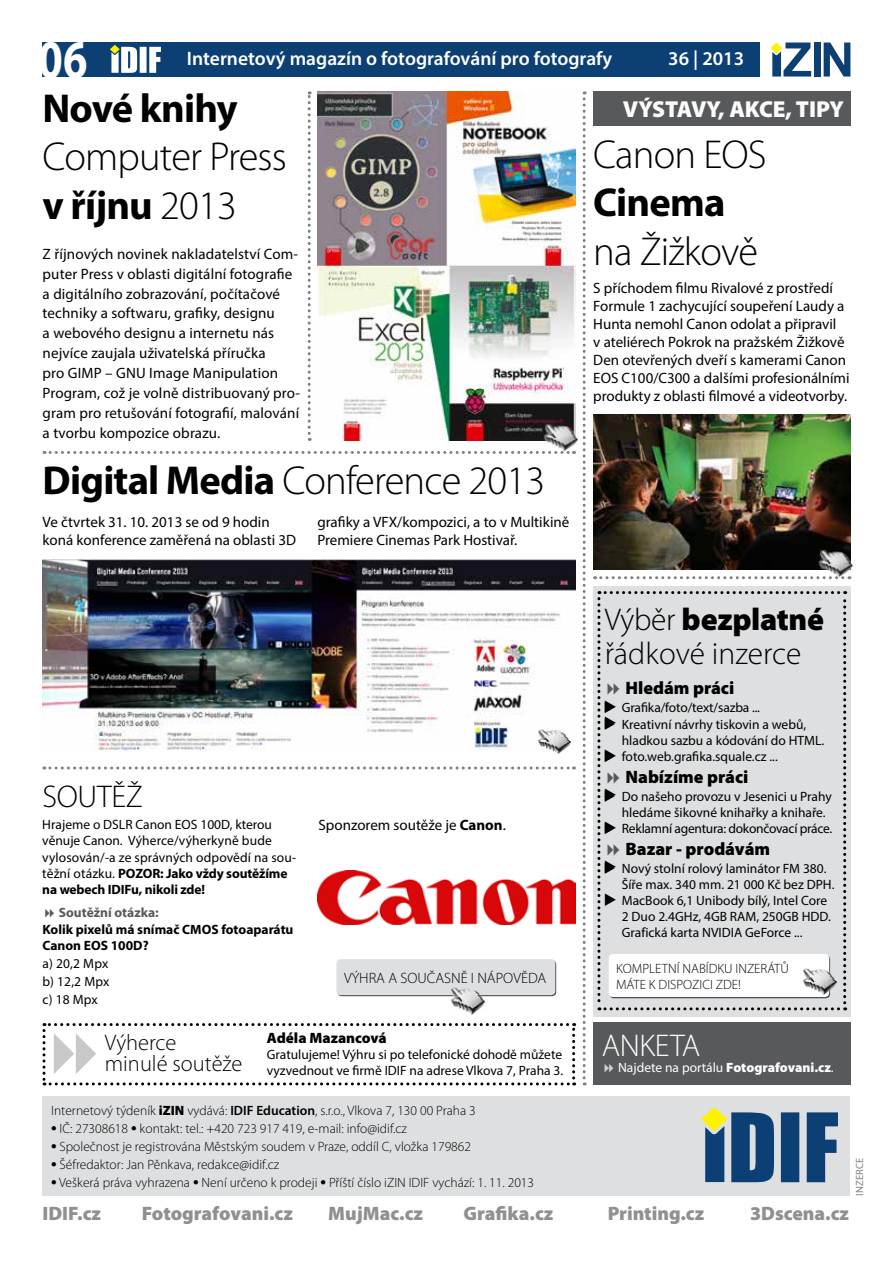
<style>
.page{position:relative;width:893px;height:1263px;background:#fff}
.page>*{position:absolute;margin:0;border:0;box-sizing:border-box;transform-origin:0 0}
.t1{font:700 54.9px "Myriad Pro";color:#fff;scale:.8 1}
.t2{font:300 40.5px/48.6px "Myriad Pro";letter-spacing:-.02em;color:#000}
.t3{font:700 40.5px "Myriad Pro";letter-spacing:-.02em;color:#000}
.t4{font:300 31.5px/34.5px "Myriad Pro";letter-spacing:-.005em;color:#000}
.t5{font:300 31.5px "Myriad Pro";letter-spacing:-.01em;color:#fff}
.t6{font:900 23.1px "Myriad Pro";color:#fbfbfb}
.t7{font:300 22.5px/21px "Myriad Pro";color:#000}
.t8{font:900 19.5px "Myriad Pro";color:#8e9092}
.t9{font:600 19.5px "Myriad Pro";color:#fff}
.t10{font:900 18px "Myriad Pro";color:#000}
.t11{font:15px/20px "Myriad Pro";color:#000}
.t12{font:300 15px "Myriad Pro";color:#000}
.t13{font:900 15px "Myriad Pro";color:#000}
.t14{font:13.5px/16.2px "Myriad Pro";color:#000}
.t15{font:300 13.5px/16.2px "Myriad Pro";color:#000}
.t16{font:700 13.5px/16.2px "Myriad Pro";color:#000}
.t17{font:13.5px "Myriad Pro";letter-spacing:-.02em;color:#000}
.t18{font:13.5px "Myriad Pro";color:#fff}
.t19{font:700 13.5px "Myriad Pro";color:#58595b}
.t20{font:10.5px "Myriad Pro";color:#808285}
.s1{font-weight:700}
.s2{font-weight:900}
.s3{font-weight:600}
</style>
<div class="page">
<div style="left:43px;top:1096px;width:807px;height:99px;background:#dedfe0"></div>
<svg style="left:701px;top:1107px;width:137px;height:75px"></svg>
<div style="left:43px;top:43px;width:717px;height:34px;background:#0c3f74"></div>
<svg style="left:110px;top:45px;width:51px;height:28px"></svg>
<div style="left:814px;top:43px;width:6px;height:34px;background:#0c3f74"></div>
<svg style="left:824px;top:43px;width:26px;height:34px"></svg>
<svg style="left:770px;top:43px;width:41px;height:34px"></svg>
<div style="left:593px;top:1023px;width:257px;height:62px;background:#58595b"></div>
<div style="left:593px;top:586px;width:257px;height:430px;background:#dedfe0"></div>
<svg style="left:43px;top:1023px;width:532px;height:62px"></svg>
<div style="left:593px;top:91px;width:257px;height:34px;background:#58595b"></div>
<svg style="left:595px;top:576px;width:222px;height:3px"></svg>
<svg style="left:583px;top:91px;width:3px;height:994px"></svg>
<svg style="left:44px;top:766px;width:530px;height:3px"></svg>
<svg style="left:44px;top:451px;width:495px;height:3px"></svg>
<svg style="left:308px;top:91px;width:3px;height:350px"></svg>
<img style="left:42px;top:560px;width:533px;height:191px">
<img style="left:537px;top:728px;width:35px;height:26px">
<img style="left:318px;top:91px;width:257px;height:350px">
<img style="left:542px;top:423px;width:37px;height:31px">
<svg style="left:337px;top:960px;width:219px;height:36px"></svg>
<div style="left:336px;top:959px;width:219px;height:36px;background:#dedfe0;border-radius:4px"></div>
<img style="left:449px;top:987px;width:37px;height:28px">
<img style="left:593px;top:415px;width:257px;height:155px">
<img style="left:817px;top:549px;width:36px;height:31px">
<img style="left:318px;top:871px;width:257px;height:53px">
<svg style="left:597px;top:591px;width:249px;height:419px"></svg>
<h1 class="t1" style="left:39px;top:23px;width:63px">06</h1>
<h3 class="t9" style="left:187px;top:46px;width:427px">Internetový magazín o fotografování pro fotografy</h3>
<h3 class="t9" style="left:668px;top:46px;width:77px">36 | 2013</h3>
<h2 class="t3" style="left:43px;top:82px;width:197px">Nové knihy</h2>
<h3 class="t6" style="left:623px;top:94px;width:223px">VÝSTAVY, AKCE, TIPY</h3>
<h2 class="t2" style="left:43px;top:132px;width:246px">Computer Press <span class="s1">v říjnu</span> 2013</h2>
<p class="t11" style="left:43px;top:243px;width:259px">Z říjnových novinek nakladatelství Com&shy;puter Press v oblasti digitální fotografie a digitálního zobrazování, počítačové techniky a softwaru, grafiky, designu<br>a webového designu a internetu nás nejvíce zaujala uživatelská příručka<br>pro GIMP – GNU Image Manipulation Program, což je volně distribuovaný pro&shy;gram pro retušování fotografií, malování a tvorbu kompozice obrazu.</p>
<h2 class="t2" style="left:43px;top:456px;width:504px"><span class="s1">Digital Media</span> Conference 2013</h2>
<p class="t11" style="left:43px;top:512px;width:255px;line-height:18px">Ve čtvrtek 31. 10. 2013 se od 9 hodin koná konference zaměřená na oblasti 3D</p>
<p class="t11" style="left:317px;top:512px;width:253px;line-height:18px">grafiky a VFX/kompozici, a to v Multikině<br>Premiere Cinemas Park Hostivař.</p>
<h2 class="t2" style="left:593px;top:129px;width:175px">Canon EOS</h2>
<h2 class="t3" style="left:593px;top:176px;width:134px">Cinema</h2>
<h2 class="t2" style="left:593px;top:227px;width:166px">na Žižkově</h2>
<p class="t11" style="left:593px;top:278px;width:258px;line-height:18px">S příchodem filmu Rivalové z prostředí Formule 1 zachycující soupeření Laudy a Hunta nemohl Canon odolat a připravil<br>v ateliérech Pokrok na pražském Žižkově Den otevřených dveří s kamerami Canon EOS C100/C300 a dalšími profesionálními produkty z oblasti filmové a videotvorby.</p>
<h3 class="t4" style="left:43px;top:778px;width:102px">SOUTĚŽ</h3>
<p class="t14" style="left:42px;top:816px;width:255px">Hrajeme o DSLR Canon EOS 100D, kterou věnuje Canon. Výherce/výherkyně bude vylosován/-a ze správných odpovědí na sou&shy;těžní otázku. <span class="s1">POZOR: Jako vždy soutěžíme na webech IDIFu, nikoli zde!</span></p>
<p class="t19" style="left:59px;top:904px;width:101px">Soutěžní otázka:</p>
<p class="t16" style="left:43px;top:920px;width:252px">Kolik pixelů má snímač CMOS fotoaparátu<br>Canon EOS 100D?</p>
<p class="t14" style="left:43px;top:954px;width:68px;line-height:18px;text-align:justify">a) 20,2 Mpx b) 12,2 Mpx c) 18 Mpx</p>
<p class="t11" style="left:319px;top:815px;width:189px">Sponzorem soutěže je <span class="s1">Canon</span>.</p>
<p class="t12" style="left:344px;top:968px;width:204px">VÝHRA A SOUČASNĚ I NÁPOVĚDA</p>
<h3 class="t7" style="left:105px;top:1032px;width:139px">Výherce minulé soutěže</h3>
<p class="t13" style="left:267px;top:1028px;width:121px">Adéla Mazancová</p>
<p class="t14" style="left:267px;top:1046px;width:298px">Gratulujeme! Výhru si po telefonické dohodě můžete vyzvednout ve firmě IDIF na adrese Vlkova 7, Praha 3.</p>
<p class="t15" style="left:51px;top:1102px;width:426px">Internetový týdeník <span class="s2">iZIN</span> vydává: <span class="s3">IDIF Education</span>, s.r.o., Vlkova 7, 130 00 Praha 3</p>
<p class="t15" style="left:51px;top:1120px;width:357px">● IČ: 27308618 ● kontakt: tel.: +420 723 917 419, e-mail: info@idif.cz</p>
<p class="t15" style="left:51px;top:1138px;width:422px">● Společnost je registrována Městským soudem v Praze, oddíl C, vložka 179862</p>
<p class="t15" style="left:51px;top:1156px;width:230px">● Šéfredaktor: Jan Pěnkava, redakce@idif.cz</p>
<p class="t15" style="left:51px;top:1174px;width:485px">● Veškerá práva vyhrazena ● Není určeno k prodeji ● Příští číslo iZIN IDIF vychází: 1. 11. 2013</p>
<h3 class="t4" style="left:605px;top:602px;width:221px">Výběr <span class="s2">bezplatné </span>řádkové inzerce</h3>
<p class="t10" style="left:625px;top:676px;width:110px">Hledám práci</p>
<p class="t14" style="left:604px;top:700px;width:158px">◆ Grafika/foto/text/sazba ...</p>
<p class="t14" style="left:622px;top:716px;width:204px;text-indent:-18px">◆ Kreativní návrhy tiskovin a webů, hladkou sazbu a kódování do HTML.</p>
<p class="t14" style="left:604px;top:748px;width:175px">◆ foto.web.grafika.squale.cz ...</p>
<p class="t10" style="left:625px;top:764px;width:125px">Nabízíme práci</p>
<p class="t14" style="left:622px;top:788px;width:211px;text-indent:-18px">◆ Do našeho provozu v Jesenici u Prahy hledáme šikovné knihařky a knihaře.</p>
<p class="t17" style="left:604px;top:820px;width:230px">◆ Reklamní agentura: dokončovací práce.</p>
<p class="t10" style="left:625px;top:836px;width:146px">Bazar - prodávám</p>
<p class="t14" style="left:622px;top:860px;width:214px;text-indent:-18px">◆ Nový stolní rolový laminátor FM 380.<br>Šíře max. 340 mm. 21 000 Kč bez DPH.<br>MacBook 6,1 Unibody bílý, Intel Core 2 Duo 2.4GHz, 4GB RAM, 250GB HDD.<br>Grafická karta NVIDIA GeForce ...</p>
<p class="t15" style="left:616px;top:960px;width:174px">KOMPLETNÍ NABÍDKU INZERÁTŮ<br>MÁTE K DISPOZICI ZDE!</p>
<h3 class="t5" style="left:602px;top:1026px;width:100px">ANKETA</h3>
<p class="t18" style="left:618px;top:1059px;width:217px">Najdete na portálu <span class="s2">Fotografovani.cz</span>.</p>
<p class="t20" style="left:853px;top:1195px;width:39px;rotate:-90deg">INZERCE</p>
<h3 class="t8" style="left:43px;top:1200px;width:60px">IDIF.cz</h3>
<h3 class="t8" style="left:142px;top:1200px;width:153px">Fotografovani.cz</h3>
<h3 class="t8" style="left:328px;top:1200px;width:96px">MujMac.cz</h3>
<h3 class="t8" style="left:464px;top:1200px;width:91px">Grafika.cz</h3>
<h3 class="t8" style="left:608px;top:1200px;width:98px">Printing.cz</h3>
<h3 class="t8" style="left:750px;top:1200px;width:101px">3Dscena.cz</h3>
</div>
